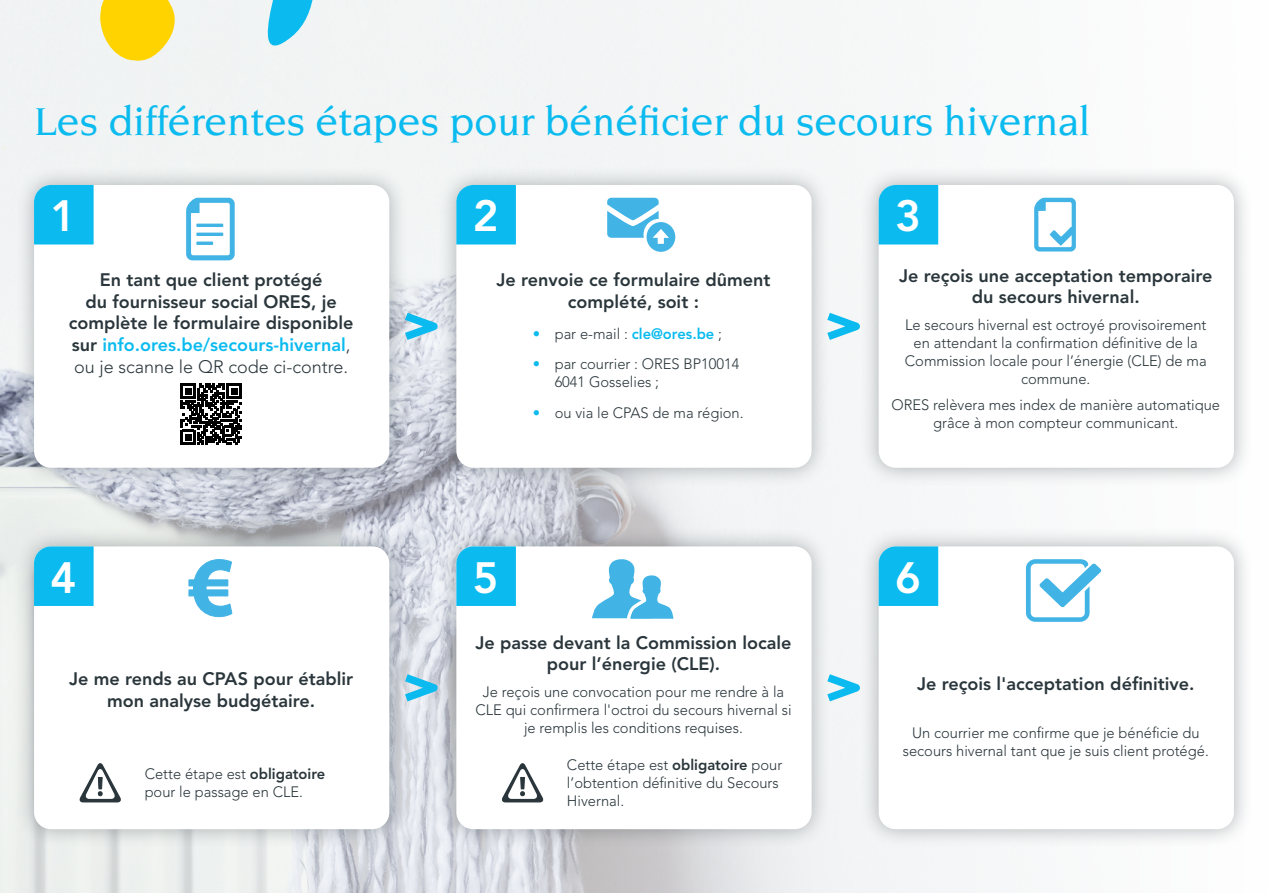
<style>
.page{position:relative;width:1268px;height:893px;background:#fff}
.page>*{position:absolute;margin:0;border:0;box-sizing:border-box;transform-origin:0 0}
.t1{font:800 43.5px "Avenir LT Std";color:#fff}
.t2{font:500 42px "Novarese Std";color:#0bbbef}
.t3{font:800 18px/21.6px "Avenir LT Std";color:#2a363b;text-align:center}
.t4{font:300 18px "Avenir LT Std";color:#2a363b}
.t5{font:300 15px/18px "Avenir LT Std";color:#2a363b;text-align:center}
.s1{color:#0bbbef}
.s2{font-weight:300}
.s3{font-weight:800}
.s4{font-weight:800;color:#0bbbef}
</style>
<div class="page">
<img style="left:0;top:0;width:959px;height:893px">
<svg style="left:238px;top:0;width:75px;height:69px"></svg>
<svg style="left:96px;top:0;width:81px;height:69px"></svg>
<div style="left:15px;top:527px;width:393px;height:321px;background:#2a363b;opacity:.36"></div>
<div style="left:34px;top:546px;width:355px;height:283px;background:#fff;border-radius:17px"></div>
<svg style="left:188px;top:559px;width:45px;height:58px"></svg>
<div style="left:34px;top:546px;width:60px;height:60px;background:#0bbbef"></div>
<div style="left:437px;top:166px;width:393px;height:321px;background:#2a363b;opacity:.36"></div>
<div style="left:456px;top:185px;width:355px;height:283px;background:#fff;border-radius:17px"></div>
<svg style="left:607px;top:198px;width:68px;height:54px"></svg>
<div style="left:456px;top:185px;width:60px;height:59px;background:#0bbbef"></div>
<div style="left:437px;top:527px;width:393px;height:321px;background:#2a363b;opacity:.36"></div>
<div style="left:456px;top:546px;width:355px;height:283px;background:#fff;border-radius:17px"></div>
<svg style="left:592px;top:559px;width:81px;height:60px"></svg>
<div style="left:456px;top:546px;width:60px;height:60px;background:#0bbbef"></div>
<div style="left:859px;top:166px;width:393px;height:321px;background:#2a363b;opacity:.36"></div>
<div style="left:878px;top:185px;width:355px;height:283px;background:#fff;border-radius:17px"></div>
<svg style="left:1034px;top:198px;width:41px;height:54px"></svg>
<div style="left:878px;top:185px;width:60px;height:59px;background:#0bbbef"></div>
<div style="left:859px;top:527px;width:393px;height:321px;background:#2a363b;opacity:.36"></div>
<div style="left:878px;top:546px;width:355px;height:283px;background:#fff;border-radius:17px"></div>
<svg style="left:1025px;top:559px;width:76px;height:63px"></svg>
<div style="left:878px;top:546px;width:60px;height:60px;background:#0bbbef"></div>
<svg style="left:502px;top:763px;width:42px;height:39px"></svg>
<svg style="left:79px;top:763px;width:42px;height:39px"></svg>
<svg style="left:408px;top:307px;width:48px;height:39px;background:#b1d9e9"></svg>
<svg style="left:818px;top:307px;width:60px;height:39px"></svg>
<svg style="left:396px;top:668px;width:60px;height:39px;background:#accedd"></svg>
<svg style="left:818px;top:668px;width:60px;height:39px"></svg>
<div style="left:15px;top:166px;width:393px;height:321px;background:#2a363b;opacity:.36"></div>
<div style="left:34px;top:185px;width:355px;height:283px;background:#fff;border-radius:17px"></div>
<svg style="left:186px;top:198px;width:49px;height:62px"></svg>
<hr style="left:196px;top:224px;width:27px;height:3px;background:#42b3e5">
<hr style="left:196px;top:233px;width:27px;height:3px;background:#42b3e5">
<hr style="left:196px;top:242px;width:17px;height:3px;background:#42b3e5">
<svg style="left:181px;top:384px;width:60px;height:60px"></svg>
<div style="left:34px;top:185px;width:60px;height:59px;background:#0bbbef"></div>
<p class="t2" style="left:34px;top:98px;width:1057px">Les différentes étapes pour bénéficier du secours hivernal</p>
<p class="t1" style="left:50px;top:190px;width:27px">1</p>
<p class="t3" style="left:69px;top:269px;width:286px">En tant que client protégé<br>du fournisseur social ORES, je complète le formulaire disponible sur <span class="s1">info.ores.be/secours-hivernal</span><span class="s2">,</span></p>
<p class="t4" style="left:74px;top:356px;width:275px">ou je scanne le QR code ci-contre.</p>
<p class="t1" style="left:50px;top:552px;width:27px">4</p>
<p class="t3" style="left:69px;top:668px;width:285px">Je me rends au CPAS pour établir mon analyse budgétaire.</p>
<p class="t5" style="left:145px;top:765px;width:182px;text-align:left">Cette étape est <span class="s3">obligatoire </span>pour le passage en CLE.</p>
<p class="t1" style="left:472px;top:190px;width:27px">2</p>
<p class="t3" style="left:496px;top:269px;width:275px">Je renvoie ce formulaire dûment complété, soit :</p>
<p class="t5" style="left:533px;top:324px;width:190px"><span class="s1">•</span> par e-mail : <span class="s4">cle@ores.be</span> ;</p>
<p class="t5" style="left:554px;top:355px;width:186px;text-align:left;text-indent:-22px"><span class="s1">•</span> par courrier : ORES BP10014<br>6041 Gosselies ;</p>
<p class="t5" style="left:533px;top:404px;width:212px"><span class="s1">•</span> ou via le CPAS de ma région.</p>
<p class="t1" style="left:472px;top:552px;width:27px">5</p>
<p class="t3" style="left:475px;top:632px;width:317px">Je passe devant la Commission locale pour l’énergie (CLE).</p>
<p class="t5" style="left:475px;top:683px;width:317px">Je reçois une convocation pour me rendre à la<br>CLE qui confirmera l'octroi du secours hivernal si je remplis les conditions requises.</p>
<p class="t5" style="left:567px;top:756px;width:217px;text-align:left">Cette étape est <span class="s3">obligatoire</span> pour l’obtention définitive du Secours<br>Hivernal.</p>
<p class="t1" style="left:894px;top:190px;width:27px">3</p>
<p class="t3" style="left:899px;top:265px;width:314px">Je reçois une acceptation temporaire du secours hivernal.</p>
<p class="t5" style="left:904px;top:316px;width:303px">Le secours hivernal est octroyé provisoirement en attendant la confirmation définitive de la Commission locale pour l’énergie (CLE) de ma commune.</p>
<p class="t5" style="left:891px;top:396px;width:330px">ORES relèvera mes index de manière automatique grâce à mon compteur communicant.</p>
<p class="t1" style="left:894px;top:552px;width:27px">6</p>
<p class="t3" style="left:917px;top:673px;width:279px">Je reçois l'acceptation définitive.</p>
<p class="t5" style="left:902px;top:724px;width:307px">Un courrier me confirme que je bénéficie du secours hivernal tant que je suis client protégé.</p>
</div>
